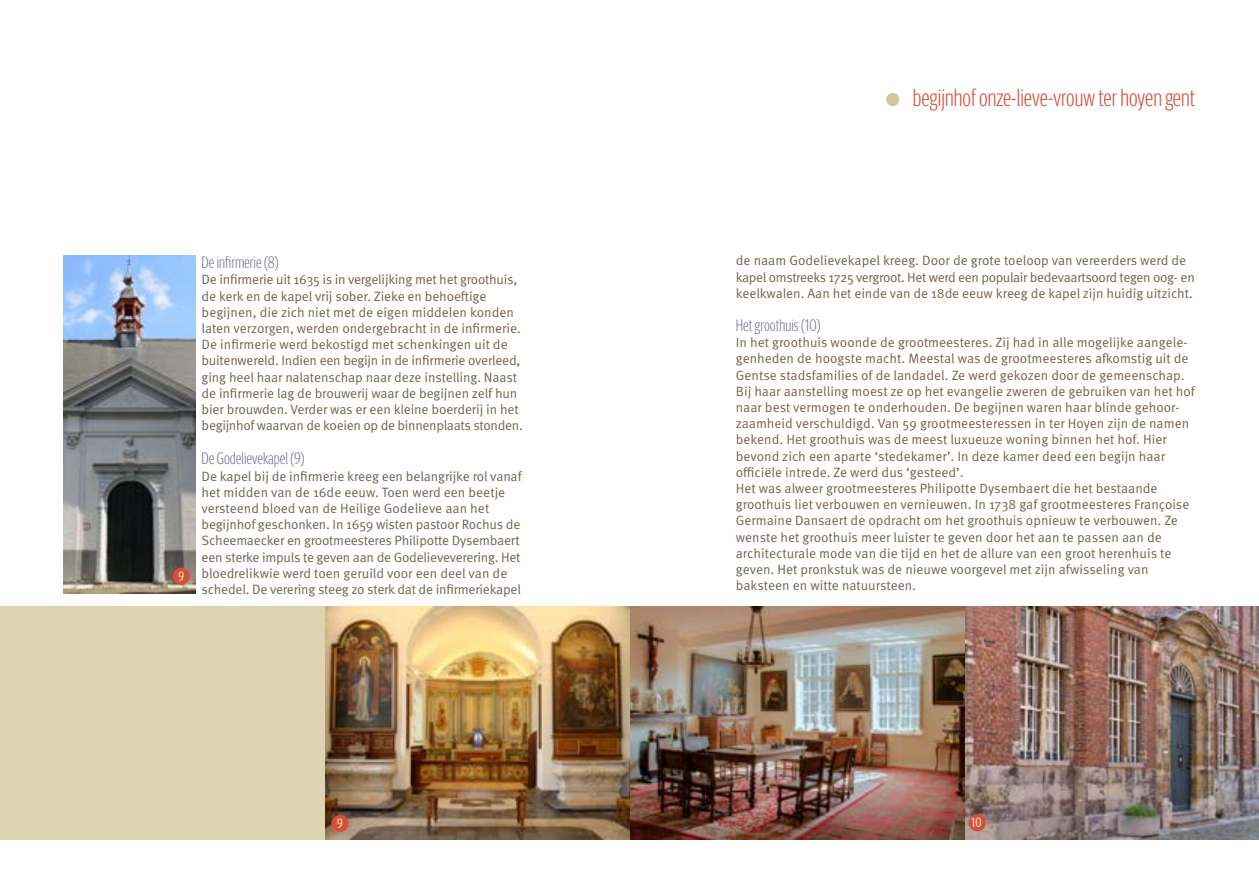
<style>
.page{position:relative;width:1259px;height:893px;background:#fff}
.page>*{position:absolute;margin:0;border:0;box-sizing:border-box;transform-origin:0 0}
.t1{font:300 24px "Meta Headline Comp OT";color:#d74f38}
.t2{font:300 16.5px "Meta Headline Comp OT";color:#7c7196}
.t3{font:13.5px/16.2px "Meta Pro Norm";letter-spacing:-.005em;color:#71644f}
.t4{font:13.5px "Meta Headline Comp OT";color:#dfd4b2}
</style>
<div class="page">
<div style="left:886px;top:93px;width:13px;height:13px;background:#d3c59c;border-radius:50%"></div>
<img style="left:324px;top:606px;width:935px;height:233px">
<img style="left:64px;top:255px;width:132px;height:338px">
<div style="left:0;top:606px;width:324px;height:233px;background:#dfd4b2"></div>
<div style="left:173px;top:568px;width:17px;height:17px;background:#d74f38;border-radius:50%"></div>
<div style="left:968px;top:814px;width:17px;height:17px;background:#d74f38;border-radius:50%"></div>
<div style="left:331px;top:815px;width:17px;height:17px;background:#d74f38;border-radius:50%"></div>
<p class="t4" style="left:179px;top:568px;width:7px">9</p>
<p class="t2" style="left:202px;top:253px;width:79px">De infirmerie (8)</p>
<p class="t3" style="left:202px;top:271px;width:323px">De infirmerie uit 1635 is in vergelijking met het groothuis, de kerk en de kapel vrij sober. Zieke en behoeftige begijnen, die zich niet met de eigen middelen konden laten verzorgen, werden ondergebracht in de infirmerie.<br>De infirmerie werd bekostigd met schenkingen uit de buitenwereld. Indien een begijn in de infirmerie overleed, ging heel haar nalatenschap naar deze instelling. Naast de infirmerie lag de brouwerij waar de begijnen zelf hun bier brouwden. Verder was er een kleine boerderij in het begijnhof waarvan de koeien op de binnenplaats stonden.</p>
<p class="t2" style="left:202px;top:449px;width:105px">De Godelievekapel (9)</p>
<p class="t3" style="left:202px;top:467px;width:322px">De kapel bij de infirmerie kreeg een belangrijke rol vanaf het midden van de 16de eeuw. Toen werd een beetje versteend bloed van de Heilige Godelieve aan het begijnhof geschonken. In 1659 wisten pastoor Rochus de Scheemaecker en grootmeesteres Philipotte Dysembaert een sterke impuls te geven aan de Godelieveverering. Het bloedrelikwie werd toen geruild voor een deel van de schedel. De verering steeg zo sterk dat de infirmeriekapel</p>
<h1 class="t1" style="left:913px;top:83px;width:284px">begijnhof onze-lieve-vrouw ter hoyen gent</h1>
<p class="t3" style="left:736px;top:252px;width:461px">de naam Godelievekapel kreeg. Door de grote toeloop van vereerders werd de kapel omstreeks 1725 vergroot. Het werd een populair bedevaartsoord tegen oog- en keelkwalen. Aan het einde van de 18de eeuw kreeg de kapel zijn huidig uitzicht.</p>
<p class="t2" style="left:736px;top:315px;width:86px">Het groothuis (10)</p>
<p class="t3" style="left:736px;top:334px;width:461px">In het groothuis woonde de grootmeesteres. Zij had in alle mogelijke aangele&shy;genheden de hoogste macht. Meestal was de grootmeesteres afkomstig uit de Gentse stadsfamilies of de landadel. Ze werd gekozen door de gemeenschap.<br>Bij haar aanstelling moest ze op het evangelie zweren de gebruiken van het hof naar best vermogen te onderhouden. De begijnen waren haar blinde gehoor&shy;zaamheid verschuldigd. Van 59 grootmeesteressen in ter Hoyen zijn de namen bekend. Het groothuis was de meest luxueuze woning binnen het hof. Hier bevond zich een aparte ‘stedekamer’. In deze kamer deed een begijn haar officiële intrede. Ze werd dus ‘gesteed’.<br>Het was alweer grootmeesteres Philipotte Dysembaert die het bestaande groothuis liet verbouwen en vernieuwen. In 1738 gaf grootmeesteres Françoise Germaine Dansaert de opdracht om het groothuis opnieuw te verbouwen. Ze wenste het groothuis meer luister te geven door het aan te passen aan de architecturale mode van die tijd en het de allure van een groot herenhuis te geven. Het pronkstuk was de nieuwe voorgevel met zijn afwisseling van baksteen en witte natuursteen.</p>
<p class="t4" style="left:337px;top:815px;width:7px">9</p>
<p class="t4" style="left:971px;top:814px;width:12px">10</p>
</div>
